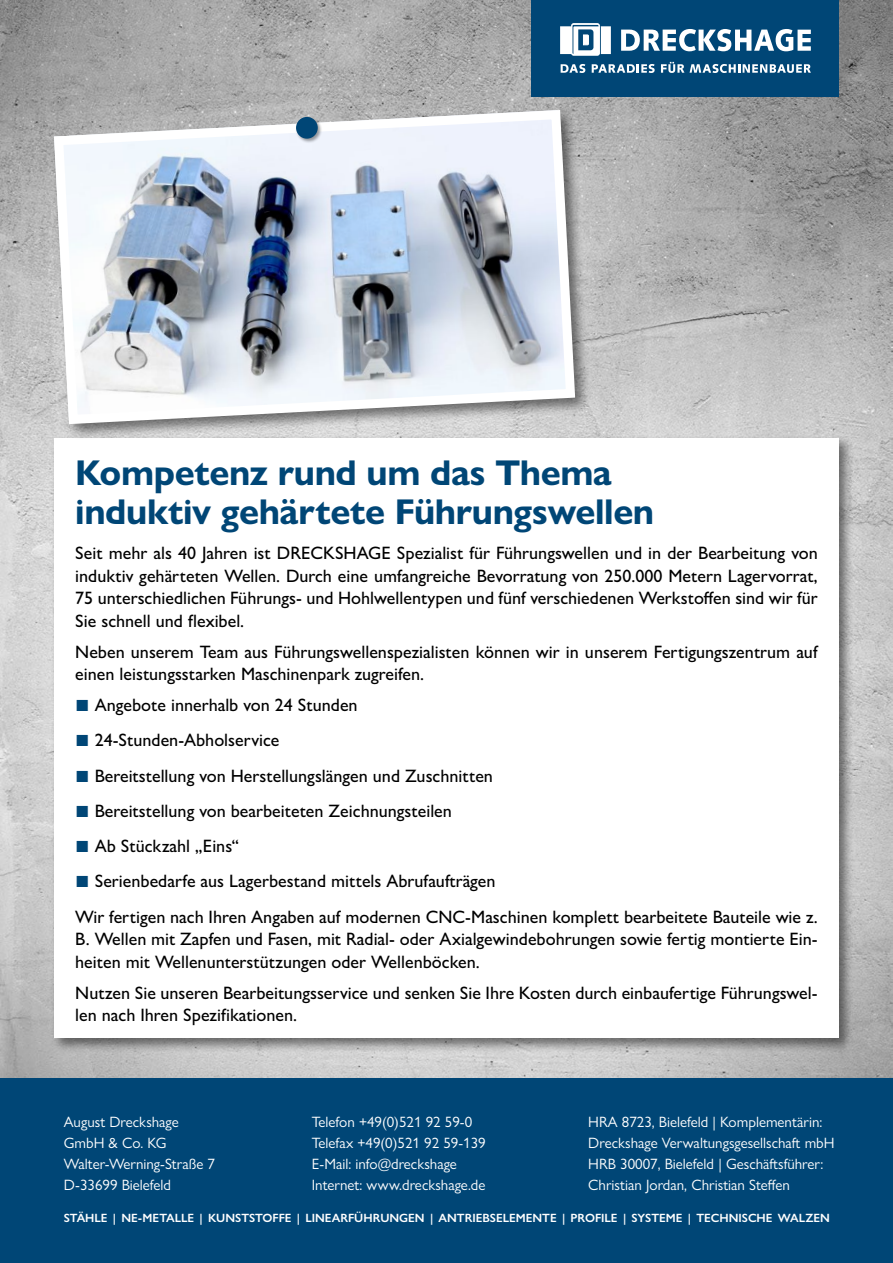
<style>
.page{position:relative;width:893px;height:1263px;background:#fff}
.page>*{position:absolute;margin:0;border:0;box-sizing:border-box;transform-origin:0 0}
.t1{font:700 36px/39px "Gill Sans Nova";letter-spacing:-.01em;color:#004676}
.t2{font:500 18px/22.5px "Gill Sans Nova";color:#000}
.t3{font:15px/21px "Gill Sans Nova";color:#fff}
.t4{font:600 12px "Gill Sans Nova";color:#fff}
.s1{font-weight:400;font-size:24px;color:#004676}
</style>
<div class="page">
<img style="left:0;top:0;width:893px;height:1079px">
<div style="left:531px;top:0;width:308px;height:96px;background:#004676"></div>
<div style="left:0;top:1079px;width:893px;height:184px;background:#004676"></div>
<svg style="left:621px;top:29px;width:190px;height:22px"></svg>
<svg style="left:560px;top:23px;width:51px;height:33px"></svg>
<svg style="left:561px;top:64px;width:24px;height:9px"></svg>
<svg style="left:592px;top:64px;width:63px;height:9px"></svg>
<svg style="left:661px;top:62px;width:23px;height:11px"></svg>
<svg style="left:690px;top:64px;width:121px;height:9px"></svg>
<div style="left:51px;top:435px;width:803px;height:618px;background:#000;opacity:.5"></div>
<div style="left:54px;top:438px;width:785px;height:599px;background:#fff"></div>
<div style="left:51px;top:107px;width:541px;height:334px;background:#000;opacity:.5"></div>
<svg style="left:49px;top:105px;width:531px;height:324px"></svg>
<div style="left:295px;top:116px;width:28px;height:27px;background:#000;opacity:.39"></div>
<div style="left:296px;top:117px;width:22px;height:22px;background:#004676;border-radius:50%"></div>
<h1 class="t1" style="left:75px;top:453px;width:580px">Kompetenz rund um das Thema induktiv gehärtete Führungswellen</h1>
<p class="t2" style="left:75px;top:541px;width:744px;text-align:justify">Seit mehr als 40 Jahren ist DRECKSHAGE Spezialist für Führungswellen und in der Bearbeitung von induktiv gehärteten Wellen. Durch eine umfangreiche Bevorratung von 250.000 Metern Lagervorrat, 75 unterschiedlichen Führungs- und Hohlwellentypen und fünf verschiedenen Werkstoffen sind wir für Sie schnell und flexibel.</p>
<p class="t2" style="left:75px;top:640px;width:744px">Neben unserem Team aus Führungswellenspezialisten können wir in unserem Fertigungszentrum auf einen leistungsstarken Maschinenpark zugreifen.</p>
<p class="t2" style="left:75px;top:693px;width:284px"><span class="s1">■</span> Angebote innerhalb von 24 Stunden</p>
<p class="t2" style="left:75px;top:729px;width:206px"><span class="s1">■</span> 24-Stunden-Abholservice</p>
<p class="t2" style="left:75px;top:764px;width:419px"><span class="s1">■</span> Bereitstellung von Herstellungslängen und Zuschnitten</p>
<p class="t2" style="left:75px;top:799px;width:378px"><span class="s1">■</span> Bereitstellung von bearbeiteten Zeichnungsteilen</p>
<p class="t2" style="left:75px;top:834px;width:165px"><span class="s1">■</span> Ab Stückzahl „Eins“</p>
<p class="t2" style="left:75px;top:863px;width:744px;line-height:35.2px"><span class="s1">■</span> Serienbedarfe aus Lagerbestand mittels Abrufaufträgen<br>Wir fertigen nach Ihren Angaben auf modernen CNC-Maschinen komplett bearbeitete Bauteile wie z.</p>
<p class="t2" style="left:75px;top:928px;width:744px">B. Wellen mit Zapfen und Fasen, mit Radial- oder Axialgewindebohrungen sowie fertig montierte Ein&shy;heiten mit Wellenunterstützungen oder Wellenböcken.</p>
<p class="t2" style="left:75px;top:981px;width:744px">Nutzen Sie unseren Bearbeitungsservice und senken Sie Ihre Kosten durch einbaufertige Führungswel&shy;len nach Ihren Spezifikationen.</p>
<p class="t3" style="left:64px;top:1111px;width:153px">August Dreckshage<br>GmbH &amp; Co. KG<br>Walter-Werning-Straße 7<br>D-33699 Bielefeld</p>
<p class="t3" style="left:312px;top:1111px;width:175px">Telefon +49(0)521 92 59-0<br>Telefax +49(0)521 92 59-139<br>E-Mail: info@dreckshage<br>Internet: www.dreckshage.de</p>
<p class="t3" style="left:588px;top:1111px;width:248px">HRA 8723, Bielefeld | Komplementärin:<br>Dreckshage Verwaltungsgesellschaft mbH HRB 30007, Bielefeld | Geschäftsführer:<br>Christian Jordan, Christian Steffen</p>
<p class="t4" style="left:64px;top:1210px;width:768px">STÄHLE | NE-METALLE | KUNSTSTOFFE | LINEARFÜHRUNGEN | ANTRIEBSELEMENTE | PROFILE | SYSTEME | TECHNISCHE WALZEN</p>
</div>
